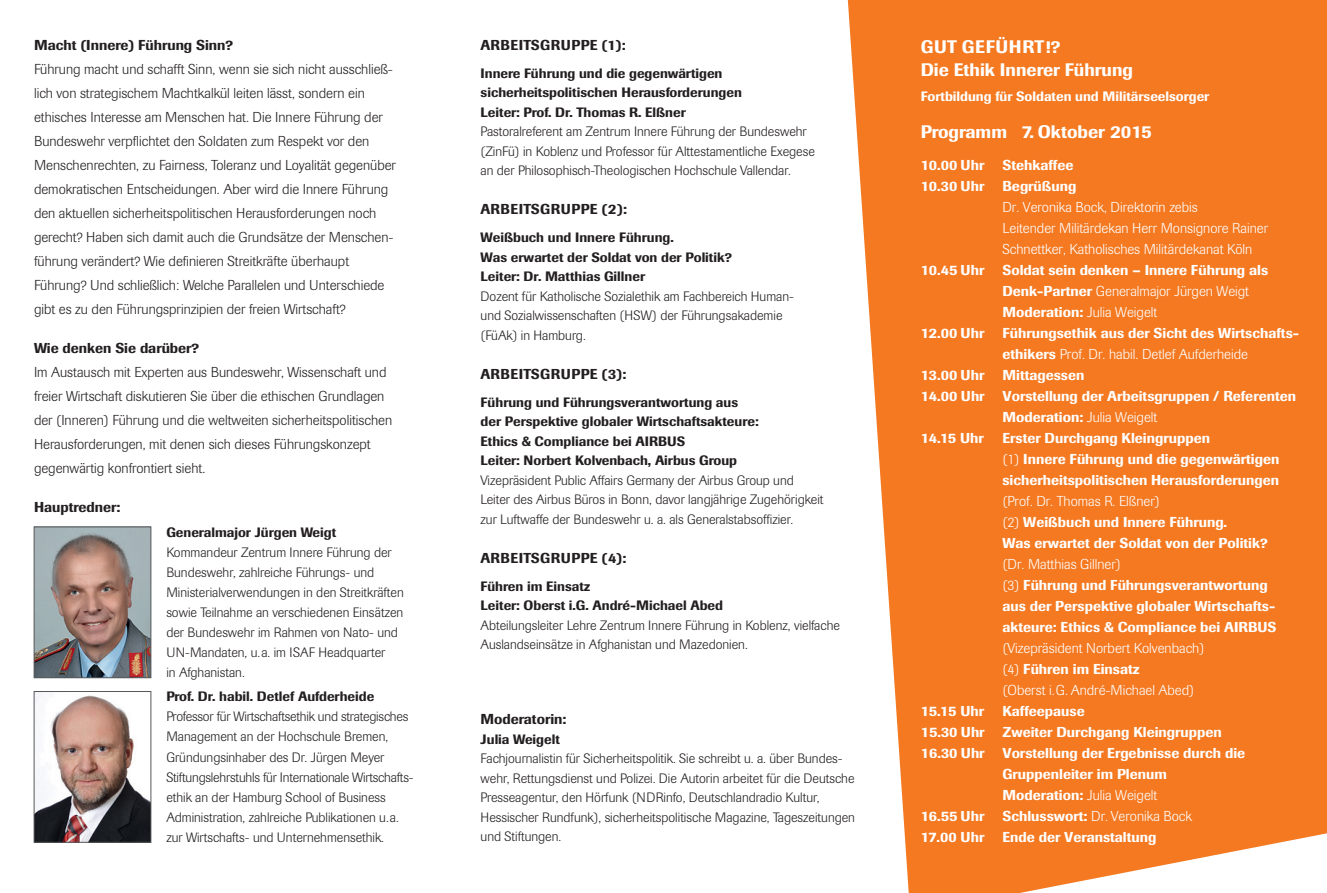
<style>
.page{position:relative;width:1327px;height:893px;background:#fff}
.page>*{position:absolute;margin:0;border:0;box-sizing:border-box;transform-origin:0 0}
.t1{font:500 18px/23.7px "Imago";color:#fff}
.t2{font:300 14.25px/24px "Imago";color:#231f20}
.t3{font:500 14.25px/21px "Imago";color:#fff}
.t4{font:300 14.25px/21px "Imago";color:#fff}
.t5{font:500 14.25px "Imago";color:#231f20}
.t6{font:500 14.25px "Imago";letter-spacing:.03em;color:#231f20}
.t7{font:300 13.5px/20.1px "Imago";color:#231f20}
.t8{font:500 13.5px/19.5px "Imago";color:#231f20}
.t9{font:500 13.5px "Imago";color:#fff}
.s1{font-weight:300}
.s2{font-weight:500}
</style>
<div class="page">
<svg style="left:847px;top:0;width:480px;height:893px;background:#f48434"></svg>
<img style="left:36px;top:529px;width:113px;height:147px">
<div style="left:34px;top:527px;width:117px;height:151px;border:1px solid #57585a"></div>
<img style="left:36px;top:693px;width:113px;height:147px">
<div style="left:34px;top:691px;width:117px;height:151px;border:1px solid #57585a"></div>
<p class="t5" style="left:34px;top:40px;width:201px">Macht (Innere) Führung Sinn?</p>
<p class="t2" style="left:34px;top:58px;width:363px">Führung macht und schafft Sinn, wenn sie sich nicht ausschließ&shy;lich von strategischem Machtkalkül leiten lässt, sondern ein ethisches Interesse am Menschen hat. Die Innere Führung der Bundeswehr verpflichtet den Soldaten zum Respekt vor den Menschenrechten, zu Fairness, Toleranz und Loyalität gegenüber demokratischen Entscheidungen. Aber wird die Innere Führung den aktuellen sicherheitspolitischen Herausforderungen noch gerecht? Haben sich damit auch die Grundsätze der Menschen&shy;führung verändert? Wie definieren Streitkräfte überhaupt Führung? Und schließlich: Welche Parallelen und Unterschiede gibt es zu den Führungsprinzipien der freien Wirtschaft?</p>
<p class="t5" style="left:34px;top:342px;width:167px">Wie denken Sie darüber?</p>
<p class="t2" style="left:34px;top:361px;width:360px">Im Austausch mit Experten aus Bundeswehr, Wissenschaft und freier Wirtschaft diskutieren Sie über die ethischen Grundlagen der (Inneren) Führung und die weltweiten sicherheitspolitischen Herausforderungen, mit denen sich dieses Führungskonzept gegenwärtig konfrontiert sieht.</p>
<p class="t5" style="left:34px;top:501px;width:88px">Hauptredner:</p>
<p class="t8" style="left:166px;top:523px;width:171px">Generalmajor Jürgen Weigt</p>
<p class="t7" style="left:166px;top:543px;width:239px">Kommandeur Zentrum Innere Führung der Bundeswehr, zahlreiche Führungs- und Ministerialverwendungen in den Streitkräften sowie Teilnahme an verschiedenen Einsätzen der Bundeswehr im Rahmen von Nato- und UN-Mandaten, u.a. im ISAF Headquarter<br>in Afghanistan.</p>
<p class="t8" style="left:166px;top:688px;width:209px">Prof. Dr. habil. Detlef Aufderheide</p>
<p class="t7" style="left:166px;top:708px;width:249px">Professor für Wirtschaftsethik und strategisches Management an der Hochschule Bremen, Gründungsinhaber des Dr. Jürgen Meyer Stiftungslehrstuhls für Internationale Wirtschafts&shy;ethik an der Hamburg School of Business Administration, zahlreiche Publikationen u.a. zur Wirtschafts- und Unternehmensethik.</p>
<p class="t6" style="left:480px;top:40px;width:146px">ARBEITSGRUPPE (1):</p>
<p class="t8" style="left:480px;top:64px;width:263px">Innere Führung und die gegenwärtigen sicherheitspolitischen Herausforderungen<br>Leiter: Prof. Dr. Thomas R. Elßner</p>
<p class="t7" style="left:480px;top:123px;width:336px;line-height:19.5px">Pastoralreferent am Zentrum Innere Führung der Bundeswehr (ZinFü) in Koblenz und Professor für Alttestamentliche Exegese an der Philosophisch-Theologischen Hochschule Vallendar.</p>
<p class="t6" style="left:480px;top:204px;width:148px">ARBEITSGRUPPE (2):</p>
<p class="t8" style="left:480px;top:229px;width:253px">Weißbuch und Innere Führung.<br>Was erwartet der Soldat von der Politik?<br>Leiter: Dr. Matthias Gillner</p>
<p class="t7" style="left:480px;top:287px;width:315px;line-height:19.5px">Dozent für Katholische Sozialethik am Fachbereich Human&shy;und Sozialwissenschaften (HSW) der Führungsakademie (FüAk) in Hamburg.</p>
<p class="t6" style="left:480px;top:369px;width:147px">ARBEITSGRUPPE (3):</p>
<p class="t8" style="left:480px;top:393px;width:280px">Führung und Führungsverantwortung aus der Perspektive globaler Wirtschaftsakteure:<br>Ethics &amp; Compliance bei AIRBUS<br>Leiter: Norbert Kolvenbach, Airbus Group</p>
<p class="t7" style="left:480px;top:471px;width:344px;line-height:19.5px">Vizepräsident Public Affairs Germany der Airbus Group und<br>Leiter des Airbus Büros in Bonn, davor langjährige Zugehörigkeit zur Luftwaffe der Bundeswehr u. a. als Generalstabsoffizier.</p>
<p class="t6" style="left:480px;top:553px;width:147px">ARBEITSGRUPPE (4):</p>
<p class="t8" style="left:480px;top:577px;width:244px">Führen im Einsatz<br>Leiter: Oberst i.G. André-Michael Abed</p>
<p class="t7" style="left:480px;top:616px;width:361px;line-height:19.5px">Abteilungsleiter Lehre Zentrum Innere Führung in Koblenz, vielfache<br>Auslandseinsätze in Afghanistan und Mazedonien.</p>
<p class="t5" style="left:480px;top:714px;width:87px">Moderatorin:</p>
<p class="t8" style="left:480px;top:730px;width:81px">Julia Weigelt</p>
<p class="t7" style="left:480px;top:750px;width:376px;line-height:19.5px">Fachjournalistin für Sicherheitspolitik. Sie schreibt u. a. über Bundes&shy;wehr, Rettungsdienst und Polizei. Die Autorin arbeitet für die Deutsche Presseagentur, den Hörfunk (NDRinfo, Deutschlandradio Kultur, Hessischer Rundfunk), sicherheitspolitische Magazine, Tageszeitungen und Stiftungen.</p>
<h1 class="t1" style="left:921px;top:36px;width:214px">GUT GEFÜHRT!?<br>Die Ethik Innerer Führung</h1>
<p class="t9" style="left:921px;top:92px;width:290px">Fortbildung für Soldaten und Militärseelsorger</p>
<h1 class="t1" style="left:921px;top:122px;width:232px">Programm 7. Oktober 2015</h1>
<p class="t3" style="left:921px;top:156px;width:65px">10.00 Uhr</p>
<p class="t3" style="left:1002px;top:156px;width:72px">Stehkaffee</p>
<p class="t3" style="left:921px;top:177px;width:65px">10.30 Uhr</p>
<p class="t3" style="left:1002px;top:177px;width:75px">Begrüßung</p>
<p class="t4" style="left:1002px;top:198px;width:267px">Dr. Veronika Bock, Direktorin zebis<br>Leitender Militärdekan Herr Monsignore Rainer<br>Schnettker, Katholisches Militärdekanat Köln</p>
<p class="t3" style="left:921px;top:261px;width:65px">10.45 Uhr</p>
<p class="t3" style="left:1002px;top:261px;width:267px">Soldat sein denken – Innere Führung als<br>Denk-Partner <span class="s1">Generalmajor Jürgen Weigt<br></span>Moderation: <span class="s1">Julia Weigelt</span></p>
<p class="t3" style="left:921px;top:324px;width:65px">12.00 Uhr</p>
<p class="t3" style="left:1002px;top:324px;width:298px">Führungsethik aus der Sicht des Wirtschafts&shy;ethikers <span class="s1">Prof. Dr. habil. Detlef Aufderheide</span></p>
<p class="t3" style="left:921px;top:366px;width:65px">13.00 Uhr</p>
<p class="t3" style="left:1002px;top:366px;width:83px">Mittagessen</p>
<p class="t3" style="left:921px;top:387px;width:65px">14.00 Uhr</p>
<p class="t3" style="left:1002px;top:387px;width:295px">Vorstellung der Arbeitsgruppen / Referenten<br>Moderation: <span class="s1">Julia Weigelt</span></p>
<p class="t3" style="left:921px;top:429px;width:64px">14.15 Uhr</p>
<p class="t3" style="left:1002px;top:429px;width:278px">Erster Durchgang Kleingruppen<br><span class="s1">(1)</span> Innere Führung und die gegenwärtigen sicherheitspolitischen Herausforderungen</p>
<p class="t3" style="left:1002px;top:492px;width:267px"><span class="s1">(Prof. Dr. Thomas R. Elßner)<br>(2)</span> Weißbuch und Innere Führung.<br>Was erwartet der Soldat von der Politik?</p>
<p class="t3" style="left:1002px;top:555px;width:275px"><span class="s1">(Dr. Matthias Gillner)<br>(3)</span> Führung und Führungsverantwortung aus der Perspektive globaler Wirtschafts&shy;akteure: Ethics &amp; Compliance bei AIRBUS</p>
<p class="t4" style="left:1002px;top:639px;width:203px">(Vizepräsident Norbert Kolvenbach) (4) <span class="s2">Führen im Einsatz<br></span>(Oberst i.G. André-Michael Abed)</p>
<p class="t3" style="left:921px;top:702px;width:65px">15.15 Uhr</p>
<p class="t3" style="left:921px;top:702px;width:302px;text-indent:82px">Kaffeepause<br>15.30 Uhr Zweiter Durchgang Kleingruppen<br>16.30 Uhr</p>
<p class="t3" style="left:1002px;top:744px;width:244px">Vorstellung der Ergebnisse durch die<br>Gruppenleiter im Plenum<br>Moderation: <span class="s1">Julia Weigelt</span></p>
<p class="t3" style="left:921px;top:807px;width:65px">16.55 Uhr</p>
<p class="t4" style="left:1002px;top:807px;width:191px"><span class="s2">Schlusswort:</span> Dr. Veronika Bock</p>
<p class="t3" style="left:921px;top:828px;width:65px">17.00 Uhr</p>
<p class="t3" style="left:1002px;top:828px;width:156px">Ende der Veranstaltung</p>
</div>
